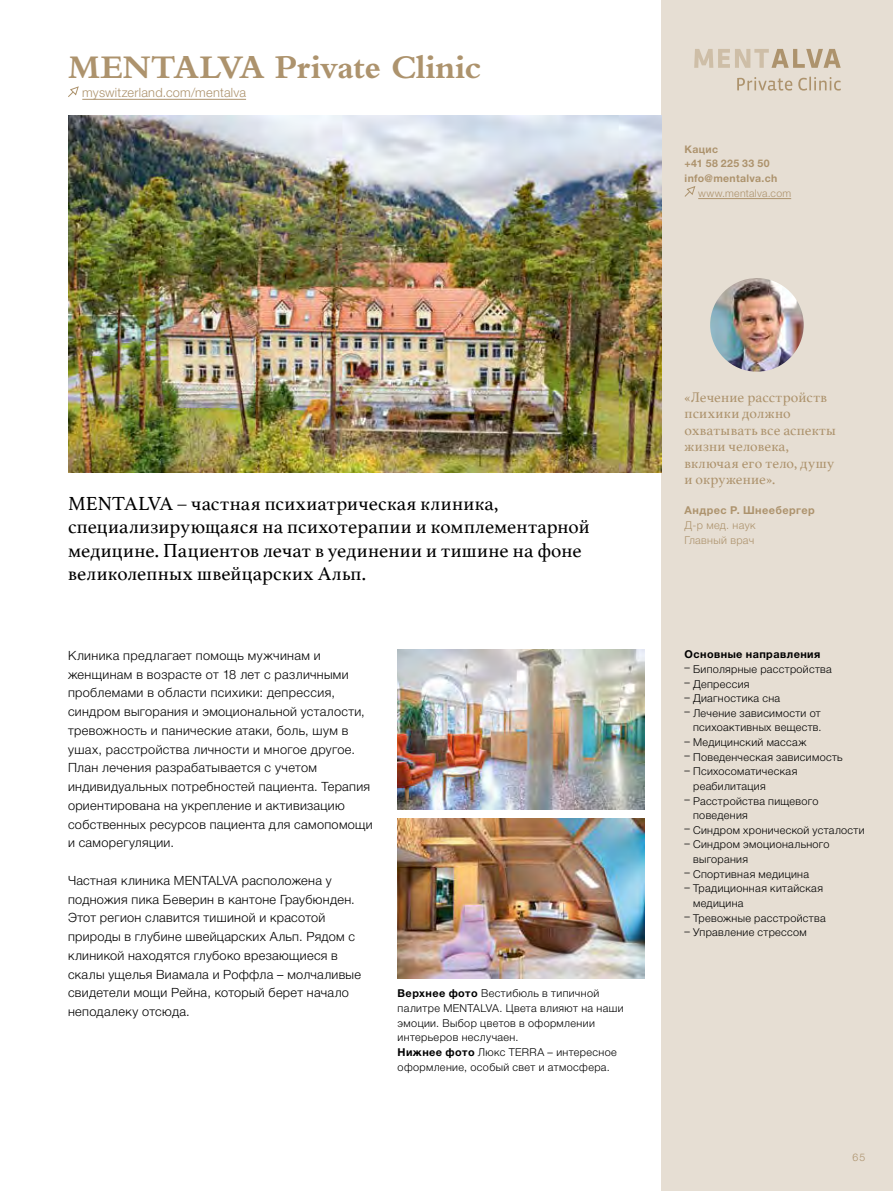
<style>
.page{position:relative;width:893px;height:1191px;background:#fff}
.page>*{position:absolute;margin:0;border:0;box-sizing:border-box;transform-origin:0 0}
.t1{font:700 34.5px "Bembo Std";letter-spacing:-.01em;color:#ad936d}
.t2{font:19.8px/23.4px "Athelas";letter-spacing:.01em;color:#000}
.t3{font:14.7px/16.5px "Athelas";letter-spacing:.015em;color:#ad936d}
.t4{font:300 12.75px/18.8px "Helvetica Neue LTCYR";letter-spacing:.025em;color:#000}
.t5{font:300 12.75px "Helvetica Neue LT Std";letter-spacing:.02em;color:#ad936d}
.t6{font:300 10.8px/14.7px "Helvetica Neue LTCYR";letter-spacing:.03em;color:#000}
.t7{font:300 10.8px/14.7px "Helvetica Neue LTCYR";letter-spacing:.035em;color:#ad936d}
.t8{font:700 10.8px "Helvetica Neue LTCYR";letter-spacing:.04em;color:#000}
.t9{font:700 10.8px "Helvetica Neue LTCYR";letter-spacing:.04em;color:#ad936d}
.t10{font:700 10.5px/14.7px "Helvetica Neue LT Std";letter-spacing:.035em;color:#ad936d}
.t11{font:300 10.5px "Helvetica Neue LT Std";letter-spacing:.025em;color:#ad936d}
.t12{font:700 10.5px "Helvetica Neue LTCYR";letter-spacing:.03em;color:#ad936d}
.s1{font-weight:700}
</style>
<div class="page">
<div style="left:661px;top:0;width:232px;height:1191px;background:#e6ded3"></div>
<hr style="left:698px;top:198px;width:93px;height:1px;background:#ad936d">
<svg style="left:684px;top:186px;width:12px;height:11px"></svg>
<hr style="left:82px;top:99px;width:164px;height:1px;background:#ad936d">
<svg style="left:68px;top:86px;width:11px;height:11px"></svg>
<img style="left:710px;top:278px;width:94px;height:94px;border-radius:47px">
<svg style="left:694px;top:49px;width:147px;height:19px"></svg>
<svg style="left:737px;top:77px;width:55px;height:14px"></svg>
<svg style="left:798px;top:77px;width:43px;height:14px"></svg>
<img style="left:398px;top:818px;width:246px;height:160px">
<img style="left:68px;top:116px;width:593px;height:356px">
<img style="left:398px;top:649px;width:246px;height:161px">
<h1 class="t1" style="left:68px;top:48px;width:415px">MENTALVA Private Clinic</h1>
<p class="t5" style="left:82px;top:85px;width:165px">myswitzerland.com/mentalva</p>
<p class="t12" style="left:685px;top:143px;width:35px">Кацис</p>
<p class="t10" style="left:685px;top:156px;width:94px">+41 58 225 33 50 info@mentalva.ch</p>
<p class="t11" style="left:698px;top:187px;width:94px">www.mentalva.com</p>
<h2 class="t2" style="left:68px;top:491px;width:523px">MENTALVA – частная психиатрическая клиника, специализирующаяся на психотерапии и комплементарной медицине. Пациентов лечат в уединении и тишине на фоне великолепных швейцарских Альп.</h2>
<p class="t4" style="left:68px;top:646px;width:306px">Клиника предлагает помощь мужчинам и женщинам в возрасте от 18 лет с различными проблемами в области психики: депрессия, синдром выгорания и эмоциональной усталости, тревожность и панические атаки, боль, шум в ушах, расстройства личности и многое другое.<br>План лечения разрабатывается с учетом индивидуальных потребностей пациента. Терапия ориентирована на укрепление и активизацию собственных ресурсов пациента для самопомощи и саморегуляции.</p>
<p class="t4" style="left:68px;top:871px;width:295px">Частная клиника MENTALVA расположена у подножия пика Беверин в кантоне Граубюнден.<br>Этот регион славится тишиной и красотой природы в глубине швейцарских Альп. Рядом с клиникой находятся глубоко врезающиеся в скалы ущелья Виамала и Роффла – молчаливые свидетели мощи Рейна, который берет начало неподалеку отсюда.</p>
<p class="t6" style="left:398px;top:986px;width:228px"><span class="s1">Верхнее фото</span> Вестибюль в типичной палитре MENTALVA. Цвета влияют на наши эмоции. Выбор цветов в оформлении интерьеров неслучаен.<br><span class="s1">Нижнее фото</span> Люкс TERRA – интересное оформление, особый свет и атмосфера.</p>
<p class="t3" style="left:685px;top:388px;width:153px">«Лечение расстройств психики должно охватывать все аспекты жизни человека, включая его тело, душу и окружение».</p>
<p class="t9" style="left:685px;top:504px;width:132px">Андрес Р. Шнеебергер</p>
<p class="t7" style="left:685px;top:518px;width:72px">Д-р мед. наук<br>Главный врач</p>
<p class="t8" style="left:685px;top:648px;width:137px">Основные направления</p>
<p class="t6" style="left:685px;top:662px;width:149px">– Биполярные расстройства</p>
<p class="t6" style="left:685px;top:676px;width:66px">– Депрессия</p>
<p class="t6" style="left:685px;top:691px;width:97px">– Диагностика сна</p>
<p class="t6" style="left:685px;top:705px;width:139px;text-align:right">– Лечение зависимости от психоактивных веществ.</p>
<p class="t6" style="left:685px;top:735px;width:123px">– Медицинский массаж</p>
<p class="t6" style="left:685px;top:749px;width:160px">– Поведенческая зависимость</p>
<p class="t6" style="left:693px;top:764px;width:106px;text-indent:-9px">– Психосоматическая реабилитация</p>
<p class="t6" style="left:693px;top:793px;width:127px;text-indent:-9px">– Расстройства пищевого поведения</p>
<p class="t6" style="left:685px;top:822px;width:182px">– Синдром хронической усталости</p>
<p class="t6" style="left:693px;top:837px;width:138px;text-indent:-9px">– Синдром эмоционального выгорания</p>
<p class="t6" style="left:685px;top:866px;width:126px">– Спортивная медицина</p>
<p class="t6" style="left:693px;top:881px;width:131px;text-indent:-9px">– Традиционная китайская медицина</p>
<p class="t6" style="left:685px;top:910px;width:143px">– Тревожные расстройства</p>
<p class="t6" style="left:685px;top:925px;width:124px">– Управление стрессом</p>
<p class="t11" style="left:852px;top:1151px;width:14px">65</p>
</div>
